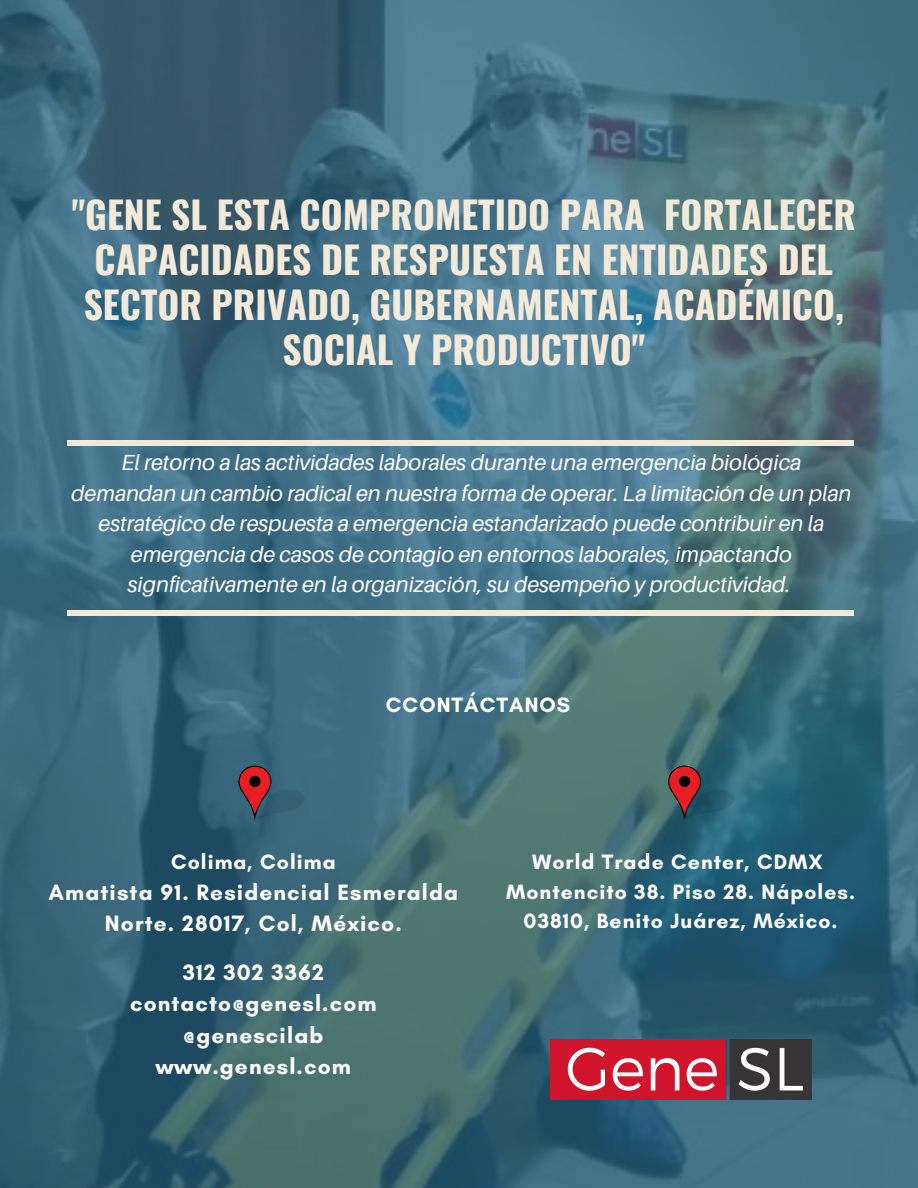
<style>
.page{position:relative;width:918px;height:1188px;background:#fff}
.page>*{position:absolute;margin:0;border:0;box-sizing:border-box;transform-origin:0 0}
.t1{font:700 37.5px/45px "Oswald";color:#f3eada;text-align:center}
.t2{font:700 22.65px/31.5px "Glacial Indifference";letter-spacing:.05em;color:#fff;text-align:center}
.t3{font:italic 21.75px/30.3px "Aileron";color:#fff;text-align:center}
.t4{font:700 21.15px/29.2px "Glacial Indifference";letter-spacing:.05em;color:#fff;text-align:center}
</style>
<div class="page">
<img style="left:0;top:0;width:918px;height:1188px">
<div style="left:68px;top:440px;width:786px;height:5px;background:#f3eada"></div>
<div style="left:68px;top:610px;width:786px;height:6px;background:#f3eada"></div>
<img style="left:550px;top:1040px;width:261px;height:59px">
<svg style="left:238px;top:765px;width:67px;height:55px;background:#584e5e"></svg>
<svg style="left:668px;top:765px;width:66px;height:55px;background:#4f4a58"></svg>
<h1 class="t1" style="left:72px;top:190px;width:786px">"GENE SL ESTA COMPROMETIDO PARA FORTALECER CAPACIDADES DE RESPUESTA EN ENTIDADES DEL SECTOR PRIVADO, GUBERNAMENTAL, ACADÉMICO, SOCIAL Y PRODUCTIVO"</h1>
<p class="t3" style="left:71px;top:447px;width:782px">El retorno a las actividades laborales durante una emergencia biológica demandan un cambio radical en nuestra forma de operar. La limitación de un plan estratégico de respuesta a emergencia estandarizado puede contribuir en la emergencia de casos de contagio en entornos laborales, impactando signficativamente en la organización, su desempeño y productividad.</p>
<p class="t4" style="left:386px;top:690px;width:186px">CCONTÁCTANOS</p>
<p class="t4" style="left:171px;top:847px;width:166px">Colima, Colima</p>
<p class="t2" style="left:49px;top:876px;width:411px">Amatista 91. Residencial Esmeralda<br>Norte. 28017, Col, México.</p>
<p class="t2" style="left:130px;top:956px;width:248px">312 302 3362 contacto@genesl.com @genescilab www.genesl.com</p>
<p class="t4" style="left:506px;top:847px;width:351px">World Trade Center, CDMX<br>Montencito 38. Piso 28. Nápoles.<br>03810, Benito Juárez, México.</p>
</div>
